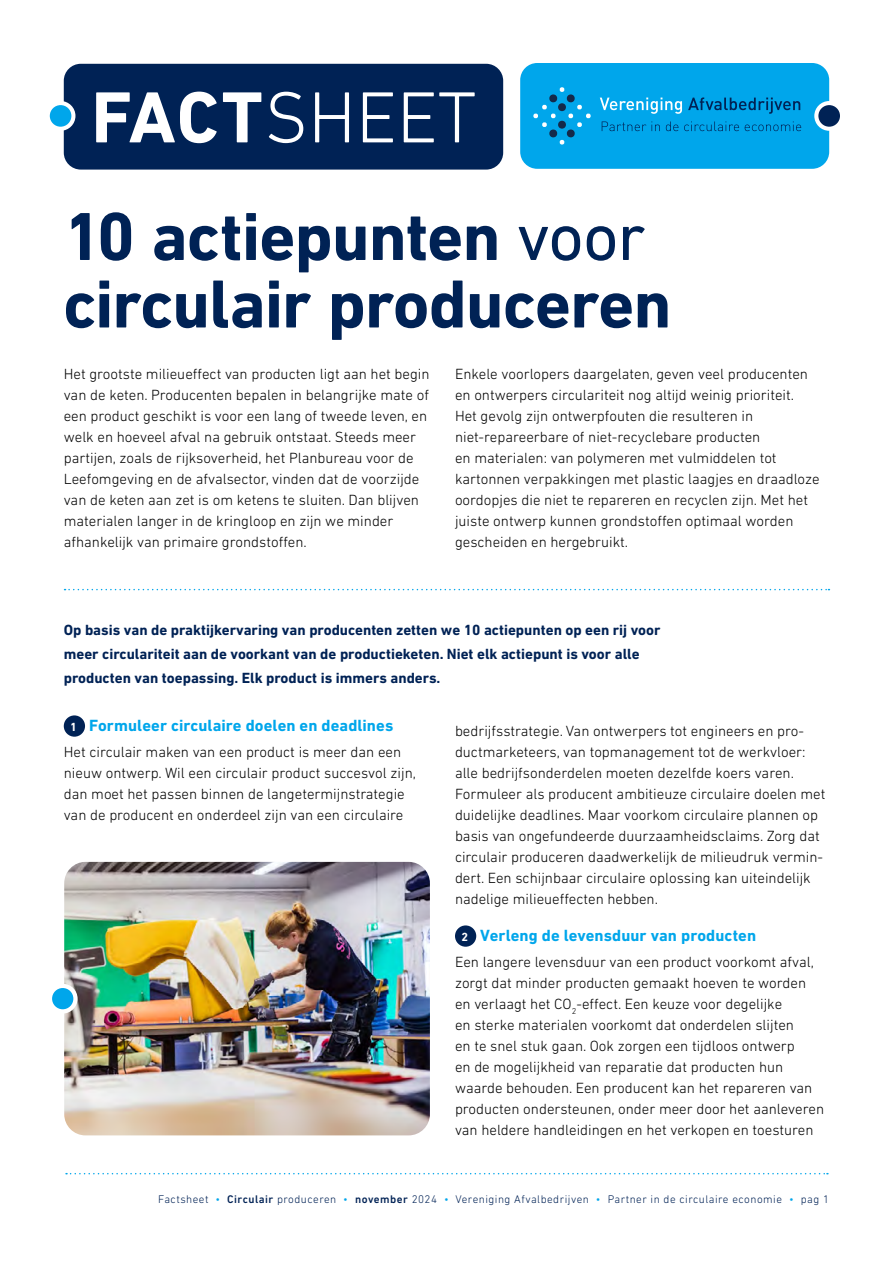
<style>
.page{position:relative;width:893px;height:1263px;background:#fff}
.page>*{position:absolute;margin:0;border:0;box-sizing:border-box;transform-origin:0 0}
.t1{font:300 73.5px "DIN Next LT Pro";color:#fff}
.t2{font:700 69px/67.5px "DIN Next LT Pro";letter-spacing:-.015em;color:#025}
.t3{font:700 16.5px "DIN Next LT Pro";letter-spacing:.005em;color:#00a6eb}
.t4{font:300 15px/21px "DIN Next LT Pro";color:#000}
.t5{font:700 15px/24px "DIN Next LT Pro";color:#025}
.t6{font:300 11.25px "DIN Next LT Pro";letter-spacing:.045em;color:#025}
.s1{font-weight:700}
.s2{font-weight:400}
.s3{font-size:12px;color:#fff}
.s4{color:#00a6eb}
.s5{font-weight:500}
</style>
<div class="page">
<svg style="left:66px;top:1173px;width:762px;height:1px"></svg>
<div style="left:64px;top:64px;width:439px;height:106px;background:#025;border-radius:17px"></div>
<div style="left:520px;top:63px;width:309px;height:106px;background:#00a6eb;border-radius:17px"></div>
<svg style="left:533px;top:87px;width:58px;height:58px"></svg>
<svg style="left:600px;top:98px;width:82px;height:16px"></svg>
<svg style="left:688px;top:97px;width:112px;height:17px"></svg>
<svg style="left:602px;top:121px;width:58px;height:10px"></svg>
<svg style="left:666px;top:121px;width:12px;height:10px"></svg>
<svg style="left:684px;top:121px;width:55px;height:10px"></svg>
<svg style="left:745px;top:121px;width:56px;height:10px"></svg>
<svg style="left:46px;top:101px;width:29px;height:30px"></svg>
<div style="left:50px;top:105px;width:21px;height:22px;background:#00a6eb;border-radius:50%"></div>
<div style="left:814px;top:101px;width:30px;height:30px;background:#fff;border-radius:50%"></div>
<div style="left:818px;top:105px;width:22px;height:22px;background:#025;border-radius:50%"></div>
<div style="left:64px;top:715px;width:21px;height:22px;background:#025;border-radius:50%"></div>
<svg style="left:65px;top:589px;width:764px;height:1px"></svg>
<div style="left:455px;top:925px;width:21px;height:22px;background:#025;border-radius:50%"></div>
<img style="left:64px;top:862px;width:366px;height:273px">
<svg style="left:48px;top:984px;width:30px;height:29px"></svg>
<div style="left:52px;top:988px;width:21px;height:21px;background:#00a6eb;border-radius:50%"></div>
<h1 class="t1" style="left:91px;top:75px;width:386px"><span class="s1">FACT</span>SHEET</h1>
<h2 class="t2" style="left:63px;top:203px;width:610px">10 actiepunten <span class="s2">voor </span>circulair produceren</h2>
<p class="t4" style="left:455px;top:363px;width:366px">Enkele voorlopers daargelaten, geven veel producenten en ontwerpers circulariteit nog altijd weinig prioriteit.<br>Het gevolg zijn ontwerpfouten die resulteren in niet-repareerbare of niet-recyclebare producten<br>en materialen: van polymeren met vulmiddelen tot kartonnen verpakkingen met plastic laagjes en draadloze oordopjes die niet te repareren en recyclen zijn. Met het juiste ontwerp kunnen grondstoffen optimaal worden gescheiden en hergebruikt.</p>
<p class="t4" style="left:64px;top:363px;width:367px">Het grootste milieueffect van producten ligt aan het begin van de keten. Producenten bepalen in belangrijke mate of een product geschikt is voor een lang of tweede leven, en welk en hoeveel afval na gebruik ontstaat. Steeds meer partijen, zoals de rijksoverheid, het Planbureau voor de Leefomgeving en de afvalsector, vinden dat de voorzijde van de keten aan zet is om ketens te sluiten. Dan blijven materialen langer in de kringloop en zijn we minder afhankelijk van primaire grondstoffen.</p>
<p class="t5" style="left:64px;top:617px;width:598px">Op basis van de praktijkervaring van producenten zetten we 10 actiepunten op een rij voor meer circulariteit aan de voorkant van de productieketen. Niet elk actiepunt is voor alle producten van toepassing. Elk product is immers anders.</p>
<p class="t3" style="left:70px;top:716px;width:325px"><span class="s3">1</span> Formuleer circulaire doelen en deadlines</p>
<p class="t4" style="left:64px;top:741px;width:354px">Het circulair maken van een product is meer dan een nieuw ontwerp. Wil een circulair product succesvol zijn, dan moet het passen binnen de langetermijnstrategie van de producent en onderdeel zijn van een circulaire</p>
<p class="t4" style="left:455px;top:720px;width:372px">bedrijfsstrategie. Van ontwerpers tot engineers en pro&shy;ductmarketeers, van topmanagement tot de werkvloer: alle bedrijfsonderdelen moeten dezelfde koers varen.<br>Formuleer als producent ambitieuze circulaire doelen met duidelijke deadlines. Maar voorkom circulaire plannen op basis van ongefundeerde duurzaamheidsclaims. Zorg dat circulair produceren daadwerkelijk de milieudruk vermin&shy;dert. Een schijnbaar circulaire oplossing kan uiteindelijk nadelige milieueffecten hebben.</p>
<p class="t3" style="left:461px;top:926px;width:296px"><span class="s3">2</span> Verleng de levensduur van producten</p>
<p class="t4" style="left:455px;top:951px;width:371px">Een langere levensduur van een product voorkomt afval, zorgt dat minder producten gemaakt hoeven te worden en verlaagt het CO<sub>2</sub>-effect. Een keuze voor degelijke<br>en sterke materialen voorkomt dat onderdelen slijten<br>en te snel stuk gaan. Ook zorgen een tijdloos ontwerp<br>en de mogelijkheid van reparatie dat producten hun waarde behouden. Een producent kan het repareren van producten ondersteunen, onder meer door het aanleveren van heldere handleidingen en het verkopen en toesturen</p>
<p class="t6" style="left:158px;top:1193px;width:672px">Factsheet <span class="s4">•</span> <span class="s5">Circulair</span> produceren <span class="s4">•</span> <span class="s5">november</span> 2024 <span class="s4">•</span> Vereniging Afvalbedrijven <span class="s4">•</span> Partner in de circulaire economie <span class="s4">•</span> pag 1</p>
</div>
